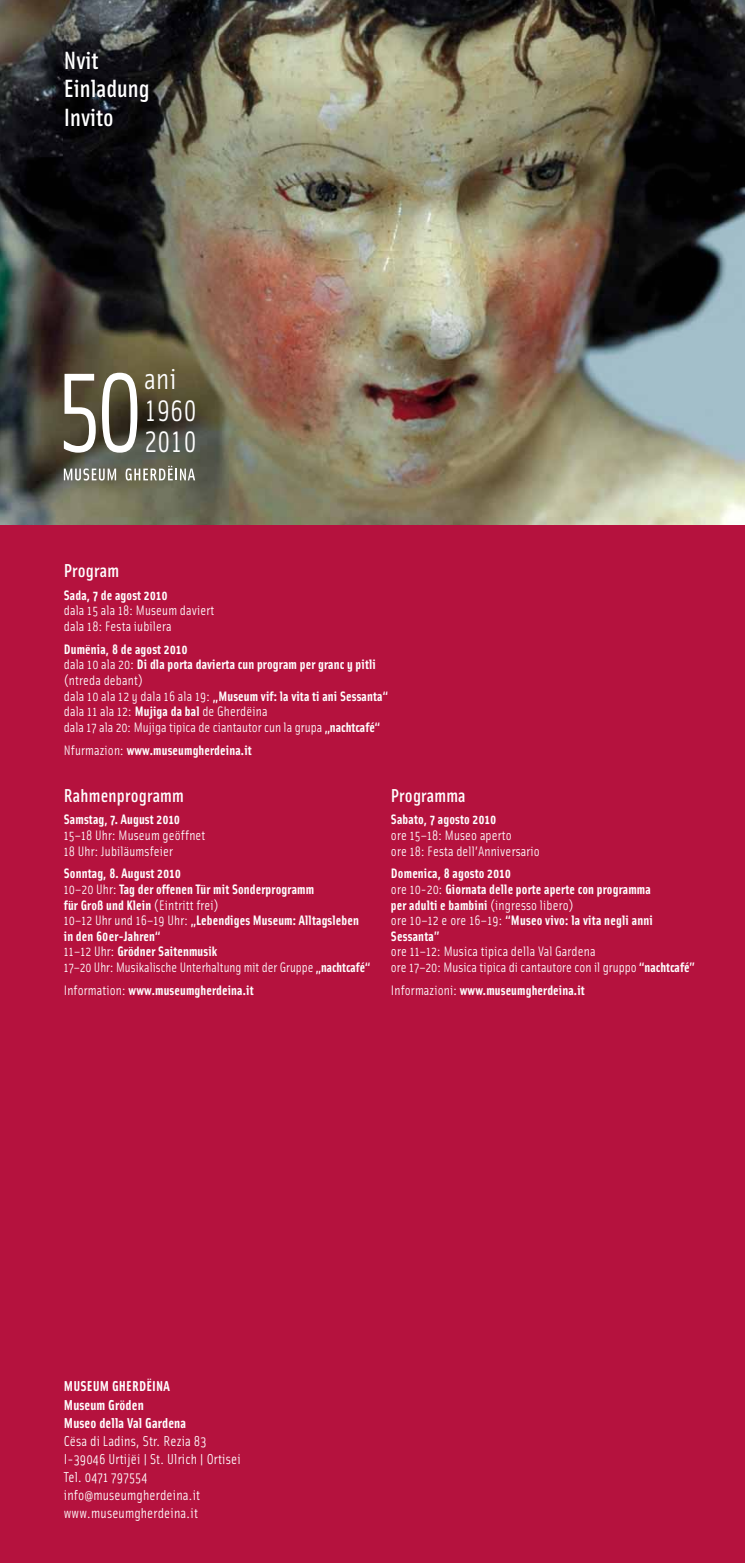
<style>
.page{position:relative;width:745px;height:1563px;background:#fff}
.page>*{position:absolute;margin:0;border:0;box-sizing:border-box;transform-origin:0 0}
.t1{font:29.62px/31.6px "Solex Regular Lining";color:#fff}
.t2{font:500 25px/28.8px "Solex";color:#fff}
.t3{font:500 18.75px "Solex";letter-spacing:.01em;color:#fff}
.t4{font:14.38px/18.1px "Solex";letter-spacing:.01em;color:#fff}
.t5{font:700 14.38px/18.1px "Solex";letter-spacing:.01em;color:#fff}
.t6{font:700 13.75px/15.6px "Solex";letter-spacing:.01em;color:#fff}
.t7{font:13.75px/15.6px "Solex";letter-spacing:.01em;color:#fff}
.s1{font-weight:700}
.s2{font-weight:400}
</style>
<div class="page">
<div style="left:0;top:1038px;width:744px;height:525px;background:#b5123e"></div>
<div style="left:0;top:525px;width:744px;height:514px;background:#b5123e"></div>
<img style="left:0;top:0;width:744px;height:525px">
<svg style="left:64px;top:468px;width:52px;height:12px"></svg>
<svg style="left:125px;top:466px;width:70px;height:14px"></svg>
<svg style="left:64px;top:374px;width:32px;height:79px"></svg>
<svg style="left:102px;top:373px;width:35px;height:80px"></svg>
<h2 class="t2" style="left:64px;top:45px;width:87px">Nvit<br>Einladung<br>Invito</h2>
<h1 class="t1" style="left:144px;top:362px;width:54px">ani<br>1960<br>2010</h1>
<h3 class="t3" style="left:64px;top:558px;width:57px">Program</h3>
<p class="t6" style="left:64px;top:586px;width:105px">Sada, 7 de agost 2010</p>
<p class="t7" style="left:64px;top:602px;width:152px">dala 15 ala 18: Museum daviert dala 18: Festa iubilera</p>
<p class="t7" style="left:64px;top:640px;width:325px"><span class="s1">Dumënia, 8 de agost 2010<br></span>dala 10 ala 20: <span class="s1">Di dla porta davierta cun program per granc y pitli </span>(ntreda debant)<br>dala 10 ala 12 y dala 16 ala 19: <span class="s1">„Museum vif: la vita ti ani Sessanta“ </span>dala 11 ala 12: <span class="s1">Mujiga da bal</span> de Gherdëina<br>dala 17 ala 20: Mujiga tipica de ciantautor cun la grupa <span class="s1">„nachtcafé“</span></p>
<p class="t6" style="left:64px;top:741px;width:189px"><span class="s2">Nfurmazion:</span> www.museumgherdeina.it</p>
<h3 class="t3" style="left:64px;top:783px;width:121px">Rahmenprogramm</h3>
<p class="t6" style="left:64px;top:811px;width:118px">Samstag, 7. August 2010</p>
<p class="t7" style="left:64px;top:827px;width:143px">15–18 Uhr: Museum geöffnet<br>18 Uhr: Jubiläumsfeier</p>
<p class="t6" style="left:64px;top:865px;width:308px">Sonntag, 8. August 2010<br><span class="s2">10–20 Uhr:</span> Tag der offenen Tür mit Sonderprogramm<br>für Groß und Klein <span class="s2">(Eintritt frei)<br>10–12 Uhr und 16–19 Uhr:</span> „Lebendiges Museum: Alltagsleben in den 60er-Jahren“<br><span class="s2">11–12 Uhr:</span> Grödner Saitenmusik<br><span class="s2">17–20 Uhr: Musikalische Unterhaltung mit der Gruppe</span> „nachtcafé“</p>
<p class="t6" style="left:64px;top:981px;width:191px"><span class="s2">Information:</span> www.museumgherdeina.it</p>
<h3 class="t3" style="left:390px;top:783px;width:76px">Programma</h3>
<p class="t6" style="left:390px;top:811px;width:107px">Sabato, 7 agosto 2010</p>
<p class="t7" style="left:390px;top:827px;width:150px">ore 15–18: Museo aperto<br>ore 18: Festa dell’Anniversario</p>
<p class="t6" style="left:390px;top:865px;width:263px">Domenica, 8 agosto 2010<br><span class="s2">ore 10-20:</span> Giornata delle porte aperte con programma per adulti e bambini <span class="s2">(ingresso libero)<br>ore 10–12 e ore 16–19:</span> “Museo vivo: la vita negli anni Sessanta”</p>
<p class="t7" style="left:390px;top:943px;width:305px">ore 11–12: Musica tipica della Val Gardena<br>ore 17–20: Musica tipica di cantautore con il gruppo <span class="s1">“nachtcafé”</span></p>
<p class="t6" style="left:390px;top:981px;width:195px"><span class="s2">Informazioni:</span> www.museumgherdeina.it</p>
<p class="t5" style="left:64px;top:1376px;width:124px">MUSEUM GHERDËINA<br>Museum Gröden<br>Museo della Val Gardena</p>
<p class="t4" style="left:64px;top:1431px;width:178px">Cësa di Ladins, Str. Rezia 83<br>I-39046 Urtijëi | St. Ulrich | Ortisei<br>Tel. 0471 797554 info@museumgherdeina.it www.museumgherdeina.it</p>
</div>
